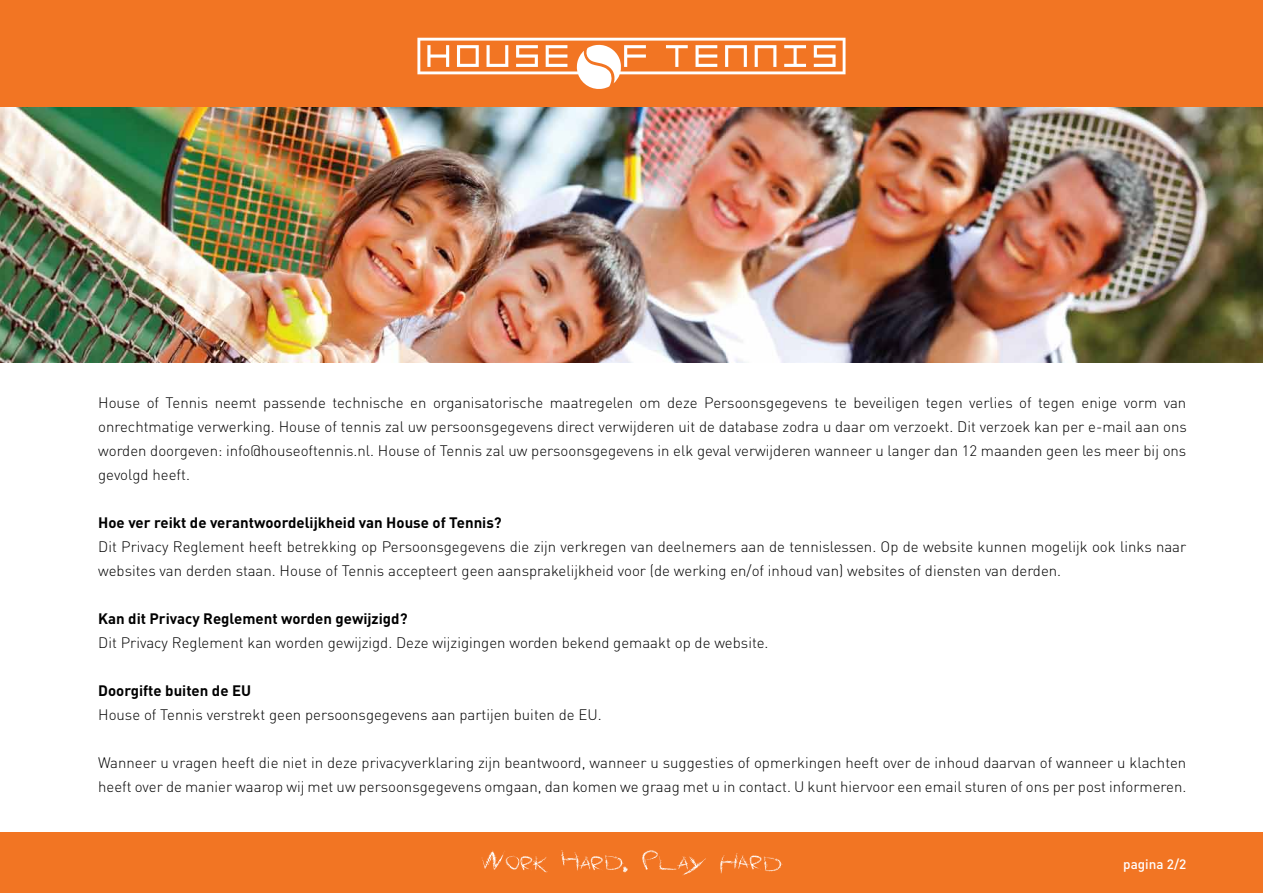
<style>
.page{position:relative;width:1263px;height:893px;background:#fff}
.page>*{position:absolute;margin:0;border:0;box-sizing:border-box;transform-origin:0 0}
.t1{font:300 15px/24px "DIN";color:#010101}
.t2{font:700 15px "DIN";color:#010101}
.t3{font:500 13.5px "DIN";color:#fff}
</style>
<div class="page">
<div style="left:0;top:0;width:1263px;height:108px;background:#f27523"></div>
<div style="left:0;top:833px;width:1263px;height:60px;background:#f27523"></div>
<svg style="left:482px;top:851px;width:65px;height:21px"></svg>
<svg style="left:642px;top:850px;width:64px;height:25px"></svg>
<svg style="left:720px;top:853px;width:61px;height:20px"></svg>
<svg style="left:561px;top:850px;width:67px;height:22px"></svg>
<svg style="left:417px;top:38px;width:428px;height:51px"></svg>
<img style="left:0;top:107px;width:1263px;height:255px">
<p class="t1" style="left:98px;top:391px;width:1090px;text-align:justify">House of Tennis neemt passende technische en organisatorische maatregelen om deze Persoonsgegevens te beveiligen tegen verlies of tegen enige vorm van onrechtmatige verwerking. House of tennis zal uw persoonsgegevens direct verwijderen uit de database zodra u daar om verzoekt. Dit verzoek kan per e-mail aan ons worden doorgeven: info@houseoftennis.nl. House of Tennis zal uw persoonsgegevens in elk geval verwijderen wanneer u langer dan 12 maanden geen les meer bij ons gevolgd heeft.</p>
<p class="t2" style="left:98px;top:513px;width:405px">Hoe ver reikt de verantwoordelijkheid van House of Tennis?</p>
<p class="t1" style="left:98px;top:535px;width:1089px">Dit Privacy Reglement heeft betrekking op Persoonsgegevens die zijn verkregen van deelnemers aan de tennislessen. Op de website kunnen mogelijk ook links naar websites van derden staan. House of Tennis accepteert geen aansprakelijkheid voor (de werking en/of inhoud van) websites of diensten van derden.</p>
<p class="t2" style="left:98px;top:609px;width:311px">Kan dit Privacy Reglement worden gewijzigd?</p>
<p class="t1" style="left:98px;top:631px;width:672px">Dit Privacy Reglement kan worden gewijzigd. Deze wijzigingen worden bekend gemaakt op de website.</p>
<p class="t2" style="left:98px;top:681px;width:154px">Doorgifte buiten de EU</p>
<p class="t1" style="left:98px;top:703px;width:505px">House of Tennis verstrekt geen persoonsgegevens aan partijen buiten de EU.</p>
<p class="t1" style="left:98px;top:751px;width:1090px">Wanneer u vragen heeft die niet in deze privacyverklaring zijn beantwoord, wanneer u suggesties of opmerkingen heeft over de inhoud daarvan of wanneer u klachten heeft over de manier waarop wij met uw persoonsgegevens omgaan, dan komen we graag met u in contact. U kunt hiervoor een email sturen of ons per post informeren.</p>
<p class="t3" style="left:1123px;top:856px;width:65px">pagina 2/2</p>
</div>
